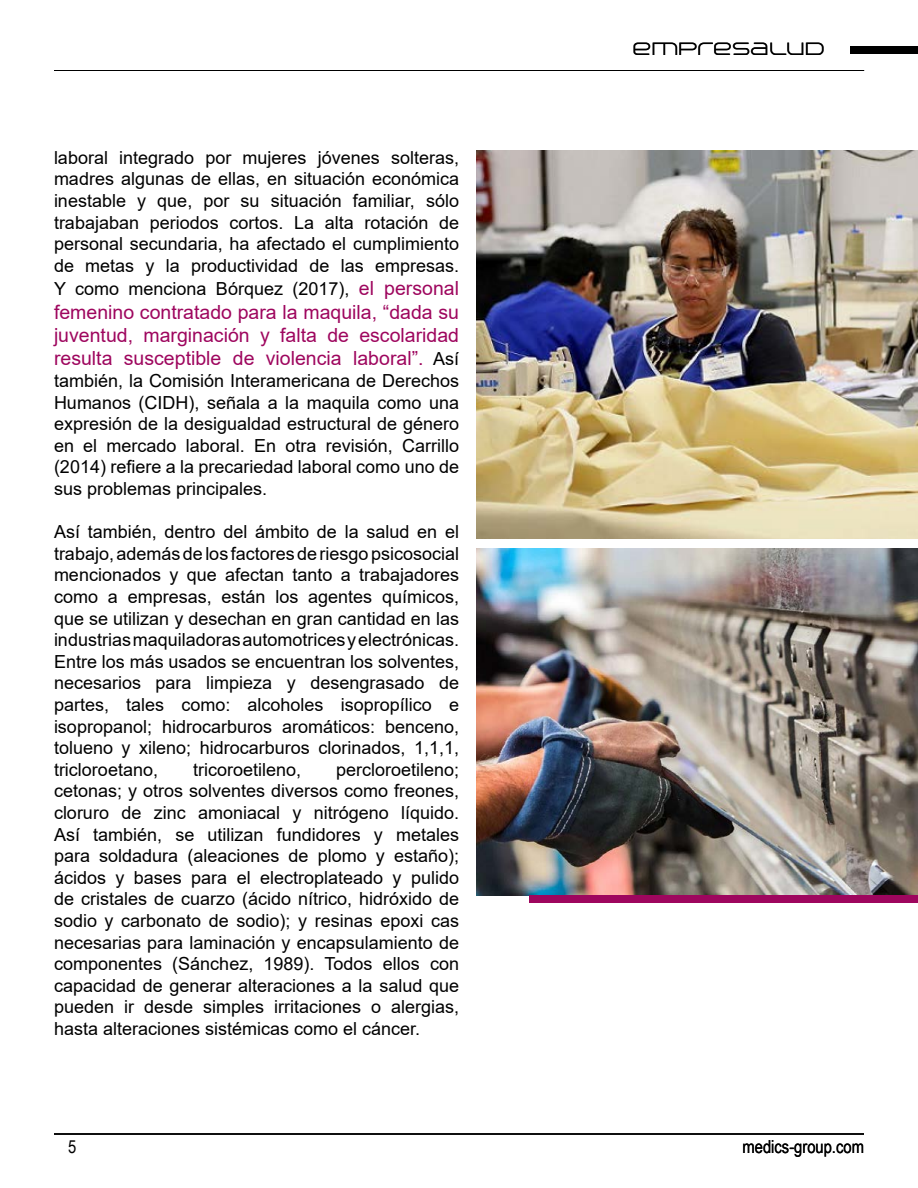
<style>
.page{position:relative;width:918px;height:1188px;background:#fff}
.page>*{position:absolute;margin:0;border:0;box-sizing:border-box;transform-origin:0 0}
.t1{font:19.5px/23.4px "Arial";color:#9e065e;text-align:justify}
.t2{font:18px/21.6px "Arial";color:#000;text-align:justify}
.t3{font:18px "Arial Narrow";color:#000}
.t4{font:300 18px "Arkitech";letter-spacing:-.04em;color:#000}
.s1{font-size:19.5px;color:#9e065e}
.s2{font-size:18px;color:#000}
</style>
<div class="page">
<div style="left:850px;top:47px;width:68px;height:7px;background:#000"></div>
<hr style="left:54px;top:1133px;width:810px;height:2px;background:#000">
<hr style="left:54px;top:70px;width:810px;height:1px;background:#000">
<img style="left:476px;top:151px;width:442px;height:388px">
<img style="left:476px;top:548px;width:442px;height:347px">
<div style="left:529px;top:895px;width:388px;height:8px;background:#9e065e"></div>
<p class="t2" style="left:54px;top:147px;width:407px">laboral integrado por mujeres jóvenes solteras, madres algunas de ellas, en situación económica inestable y que, por su situación familiar, sólo trabajaban periodos cortos. La alta rotación de personal secundaria, ha afectado el cumplimiento de metas y la productividad de las empresas.</p>
<p class="t2" style="left:54px;top:278px;width:407px">Y como menciona Bórquez (2017), <span class="s1">el personal</span></p>
<p class="t1" style="left:54px;top:300px;width:407px">femenino contratado para la maquila, “dada su juventud, marginación y falta de escolaridad resulta susceptible de violencia laboral”. <span class="s2">Así</span></p>
<p class="t2" style="left:54px;top:370px;width:407px">también, la Comisión Interamericana de Derechos Humanos (CIDH), señala a la maquila como una expresión de la desigualdad estructural de género en el mercado laboral. En otra revisión, Carrillo (2014) refiere a la precariedad laboral como uno de sus problemas principales.</p>
<p class="t2" style="left:54px;top:521px;width:407px">Así también, dentro del ámbito de la salud en el trabajo, además de los factores de riesgo psicosocial mencionados y que afectan tanto a trabajadores como a empresas, están los agentes químicos, que se utilizan y desechan en gran cantidad en las industrias maquiladoras automotrices y electrónicas.<br>Entre los más usados se encuentran los solventes, necesarios para limpieza y desengrasado de partes, tales como: alcoholes isopropílico e isopropanol; hidrocarburos aromáticos: benceno, tolueno y xileno; hidrocarburos clorinados, 1,1,1, tricloroetano,</p>
<p class="t2" style="left:54px;top:759px;width:407px;text-indent:282px">percloroetileno; cetonas; y otros solventes diversos como freones, cloruro de zinc amoniacal y nitrógeno líquido.<br>Así también, se utilizan fundidores y metales para soldadura (aleaciones de plomo y estaño); ácidos y bases para el electroplateado y pulido de cristales de cuarzo (ácido nítrico, hidróxido de sodio y carbonato de sodio); y resinas epoxi cas necesarias para laminación y encapsulamiento de componentes (Sánchez, 1989). Todos ellos con capacidad de generar alteraciones a la salud que pueden ir desde simples irritaciones o alergias, hasta alteraciones sistémicas como el cáncer.</p>
<p class="t2" style="left:193px;top:759px;width:110px">tricoroetileno,</p>
<p class="t3" style="left:68px;top:1133px;width:10px">5</p>
<p class="t4" style="left:631px;top:37px;width:194px">EMPRESALUD</p>
<p class="t3" style="left:743px;top:1133px;width:123px">medics-group.com</p>
</div>
